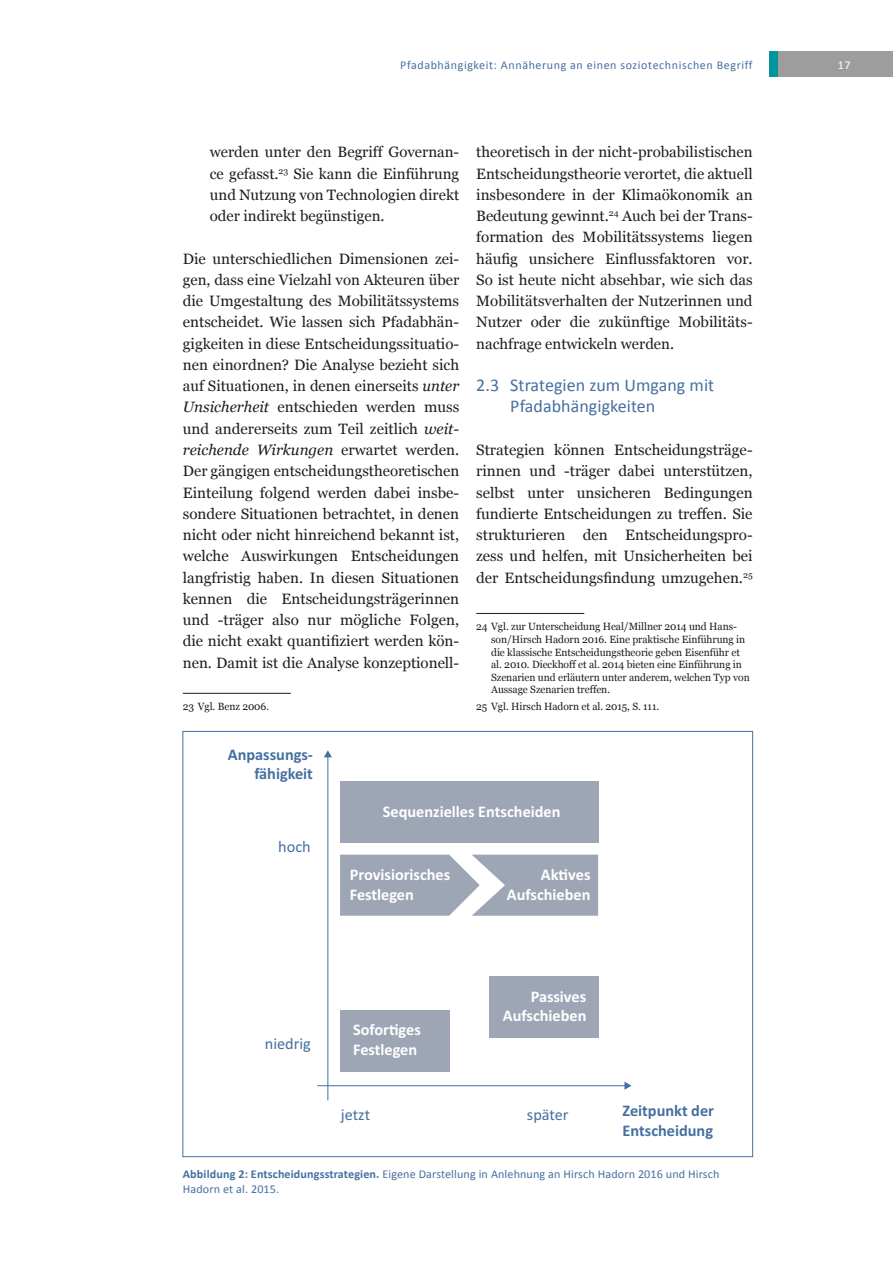
<style>
.page{position:relative;width:893px;height:1263px;background:#fff}
.page>*{position:absolute;margin:0;border:0;box-sizing:border-box;transform-origin:0 0}
.t1{font:18px/21.3px "Calibri";letter-spacing:.005em;color:#456fa0}
.t2{font:700 16.35px/19.5px "Calibri";color:#fff}
.t3{font:700 16.35px/19.5px "Calibri";color:#456fa0;text-align:right}
.t4{font:16.35px "Calibri";color:#456fa0}
.t5{font:15px/21.3px "Georgia";color:#1d1d1b;text-align:justify}
.t6{font:12px/15px "Calibri";letter-spacing:.01em;color:#456fa0}
.t7{font:12px "Calibri";letter-spacing:.05em;color:#456fa0}
.t8{font:12px "Calibri";color:#fff}
.t9{font:10.5px/12.6px "Georgia";letter-spacing:-.005em;color:#1d1d1b}
.s1{font-style:italic}
.s2{font-weight:700}
</style>
<div class="page">
<div style="left:770px;top:51px;width:123px;height:26px;background:#00959e"></div>
<div style="left:778px;top:51px;width:115px;height:26px;background:#9d9d9d"></div>
<hr style="left:183px;top:693px;width:108px;height:1px;background:#1d1d1b">
<hr style="left:476px;top:613px;width:108px;height:1px;background:#1d1d1b">
<div style="left:340px;top:782px;width:258px;height:61px;background:#9ea6b6"></div>
<div style="left:340px;top:1010px;width:109px;height:61px;background:#9ea6b6"></div>
<div style="left:489px;top:977px;width:109px;height:61px;background:#9ea6b6"></div>
<svg style="left:340px;top:855px;width:258px;height:61px;background:#a7aebd"></svg>
<hr style="left:327px;top:756px;width:1px;height:344px;background:#456fa0">
<svg style="left:324px;top:750px;width:8px;height:7px"></svg>
<hr style="left:317px;top:1085px;width:309px;height:1px;background:#456fa0">
<svg style="left:624px;top:1082px;width:7px;height:8px"></svg>
<p class="t7" style="left:400px;top:58px;width:354px">Pfadabhängigkeit: Annäherung an einen soziotechnischen Begriff</p>
<p class="t8" style="left:838px;top:58px;width:14px">17</p>
<p class="t5" style="left:210px;top:141px;width:251px">werden unter den Begriff Governan&shy;ce gefasst.<sup>23</sup> Sie kann die Einführung und Nutzung von Technologien direkt oder indirekt begünstigen.</p>
<p class="t5" style="left:183px;top:247px;width:278px">Die unterschiedlichen Dimensionen zei&shy;gen, dass eine Vielzahl von Akteuren über die Umgestaltung des Mobilitätssystems entscheidet. Wie lassen sich Pfadabhän&shy;gigkeiten in diese Entscheidungssituatio&shy;nen einordnen? Die Analyse bezieht sich auf Situationen, in denen einerseits <span class="s1">unter Unsicherheit</span> entschieden werden muss und andererseits zum Teil zeitlich <span class="s1">weit&shy;reichende Wirkungen</span> erwartet werden.<br>Der gängigen entscheidungstheoretischen Einteilung folgend werden dabei insbe&shy;sondere Situationen betrachtet, in denen nicht oder nicht hinreichend bekannt ist, welche Auswirkungen Entscheidungen langfristig haben. In diesen Situationen kennen die Entscheidungsträgerinnen und -träger also nur mögliche Folgen, die nicht exakt quantifiziert werden kön&shy;nen. Damit ist die Analyse konzeptionell-</p>
<p class="t9" style="left:183px;top:700px;width:88px">23 Vgl. Benz 2006.</p>
<p class="t3" style="left:228px;top:744px;width:87px">Anpassungs&shy;fähigkeit</p>
<p class="t5" style="left:476px;top:141px;width:278px">theoretisch in der nicht-probabilistischen Entscheidungstheorie verortet, die aktuell insbesondere in der Klimaökonomik an Bedeutung gewinnt.<sup>24</sup> Auch bei der Trans&shy;formation des Mobilitätssystems liegen häufig unsichere Einflussfaktoren vor.<br>So ist heute nicht absehbar, wie sich das Mobilitätsverhalten der Nutzerinnen und Nutzer oder die zukünftige Mobilitäts&shy;nachfrage entwickeln werden.</p>
<p class="t1" style="left:510px;top:374px;width:205px;text-indent:-34px">2.3 Strategien zum Umgang mit<br>Pfadabhängigkeiten</p>
<p class="t5" style="left:476px;top:439px;width:278px">Strategien können Entscheidungsträge&shy;rinnen und -träger dabei unterstützen, selbst unter unsicheren Bedingungen fundierte Entscheidungen zu treffen. Sie strukturieren den Entscheidungspro&shy;zess und helfen, mit Unsicherheiten bei der Entscheidungsfindung umzugehen.<sup>25</sup></p>
<p class="t9" style="left:491px;top:620px;width:260px;text-indent:-15px">24 Vgl. zur Unterscheidung Heal/Millner 2014 und Hans&shy;son/Hirsch Hadorn 2016. Eine praktische Einführung in die klassische Entscheidungstheorie geben Eisenführ et al. 2010. Dieckhoff et al. 2014 bieten eine Einführung in Szenarien und erläutern unter anderem, welchen Typ von Aussage Szenarien treffen.</p>
<p class="t9" style="left:476px;top:700px;width:184px">25 Vgl. Hirsch Hadorn et al. 2015, S. 111.</p>
<p class="t4" style="left:278px;top:837px;width:34px">hoch</p>
<p class="t2" style="left:383px;top:801px;width:179px">Sequenzielles Entscheiden</p>
<p class="t2" style="left:350px;top:864px;width:102px">Provisiorisches<br>Festlegen</p>
<p class="t2" style="left:507px;top:864px;width:85px;text-align:right">Ak-ves<br>Aufschieben</p>
<p class="t4" style="left:265px;top:1033px;width:48px">niedrig</p>
<p class="t2" style="left:353px;top:1019px;width:69px">Sofor-ges<br>Festlegen</p>
<p class="t4" style="left:341px;top:1104px;width:31px">jetzt</p>
<p class="t2" style="left:503px;top:986px;width:85px;text-align:right">Passives<br>Aufschieben</p>
<p class="t4" style="left:527px;top:1104px;width:43px">später</p>
<p class="t3" style="left:623px;top:1100px;width:93px;text-align:left">Zeitpunkt der<br>Entscheidung</p>
<p class="t6" style="left:183px;top:1166px;width:538px"><span class="s2">Abbildung 2: Entscheidungsstrategien.</span> Eigene Darstellung in Anlehnung an Hirsch Hadorn 2016 und Hirsch<br>Hadorn et al. 2015.</p>
</div>
